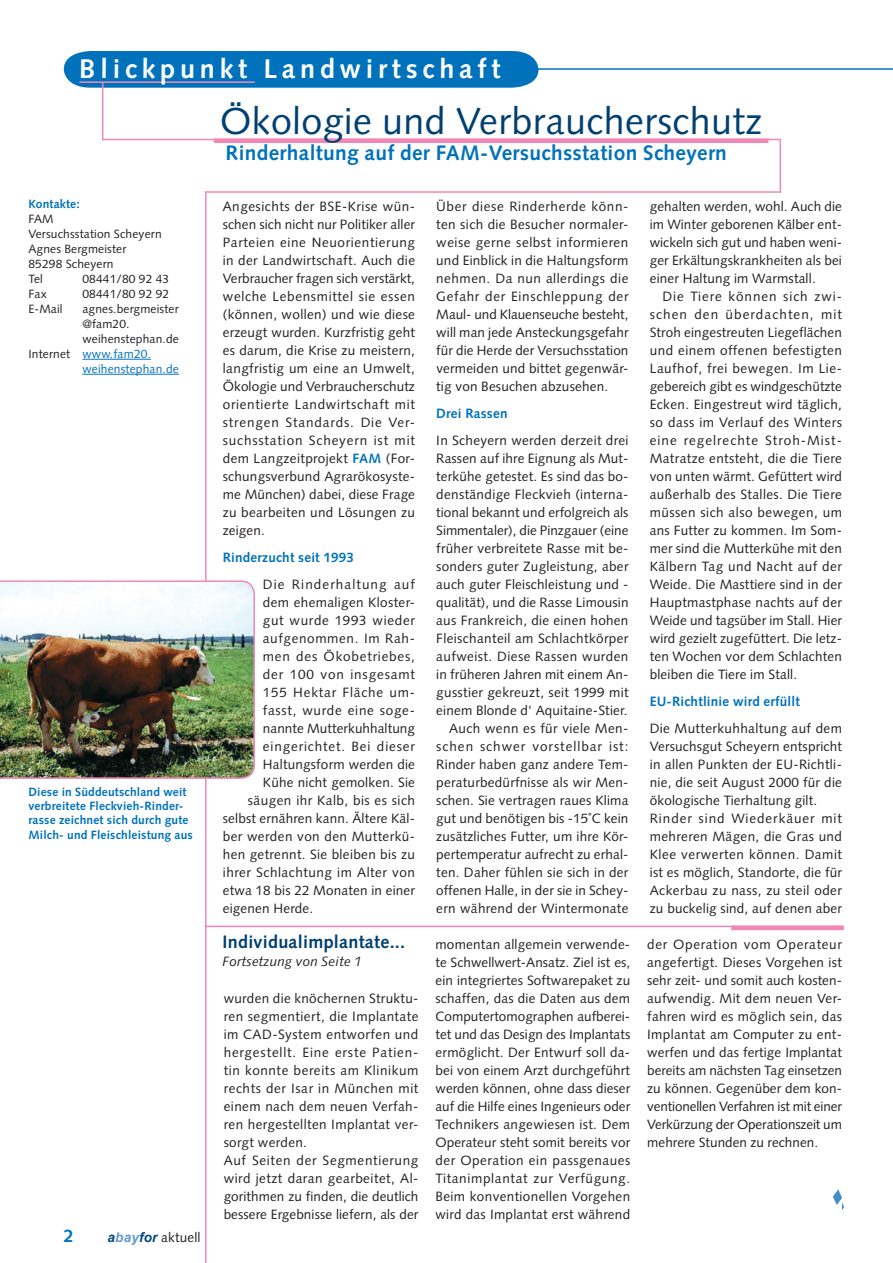
<style>
.page{position:relative;width:893px;height:1263px;background:#fff}
.page>*{position:absolute;margin:0;border:0;box-sizing:border-box;transform-origin:0 0}
.t1{font:37.5px "Syntax";letter-spacing:.015em;color:#004071}
.t2{font:700 27px "Syntax";letter-spacing:.18em;color:#fff}
.t3{font:700 21px "Syntax";letter-spacing:.015em;color:#0072bc}
.t4{font:700 18px "Syntax";letter-spacing:.015em;color:#004071}
.t5{font:13.5px/18px "Syntax";letter-spacing:.02em;color:#231f20;text-align:justify}
.t6{font:700 13.5px "Syntax";letter-spacing:.015em;color:#0072bc}
.t7{font:13.5px "Syntax";letter-spacing:.065em;color:#231f20}
.t8{font:13.5px "Syntax";letter-spacing:.06em;color:#231f20}
.t9{font:13.5px "Syntax";letter-spacing:.04em;color:#231f20}
.t10{font:13.5px "Syntax";letter-spacing:.055em;color:#231f20}
.t11{font:italic 13.5px "Syntax";letter-spacing:.015em;color:#231f20}
.t12{font:13.5px "Syntax";letter-spacing:.08em;color:#231f20}
.t13{font:13.5px "Syntax";letter-spacing:.05em;color:#231f20}
.t14{font:13.5px "Syntax";letter-spacing:.045em;color:#231f20}
.t15{font:12px/15px "Syntax";letter-spacing:.015em;color:#231f20}
.t16{font:700 12px/14.4px "Syntax";letter-spacing:.015em;color:#0072bc}
.t17{font:12px "Syntax";letter-spacing:.015em;color:#0072bc}
.s1{color:#231f20}
.s2{font-family:"Arial";font-weight:700;font-style:italic;color:#004a7f}
.s3{font-family:"Arial";font-weight:700;font-style:italic;color:#6599d1}
.s4{font-weight:700;color:#0072bc}
</style>
<div class="page">
<div style="left:64px;top:51px;width:474px;height:37px;background:#0072bc"></div>
<hr style="left:79px;top:81px;width:176px;height:2px;background:#f287b6">
<hr style="left:102px;top:82px;width:1px;height:58px;background:#f287b6">
<hr style="left:531px;top:68px;width:362px;height:2px;background:#0072bc">
<hr style="left:102px;top:139px;width:678px;height:1px;background:#f287b6">
<div style="left:214px;top:138px;width:554px;height:5px;background:#f287b6"></div>
<hr style="left:205px;top:191px;width:2px;height:1072px;background:#f287b6">
<hr style="left:779px;top:140px;width:2px;height:53px;background:#f287b6">
<hr style="left:205px;top:926px;width:638px;height:1px;background:#f287b6">
<hr style="left:206px;top:191px;width:575px;height:2px;background:#f287b6">
<img style="left:0;top:580px;width:255px;height:199px">
<hr style="left:731px;top:926px;width:113px;height:4px;background:#f287b6">
<svg style="left:833px;top:1189px;width:11px;height:21px"></svg>
<hr style="left:82px;top:359px;width:69px;height:1px;background:#0072bc">
<hr style="left:82px;top:374px;width:97px;height:1px;background:#0072bc">
<h2 class="t2" style="left:79px;top:53px;width:423px">Blickpunkt Landwirtschaft</h2>
<p class="t16" style="left:28px;top:197px;width:53px">Kontakte:</p>
<p class="t15" style="left:28px;top:211px;width:135px">FAM<br>Versuchsstation Scheyern<br>Agnes Bergmeister<br>85298 Scheyern<br>Tel</p>
<p class="t15" style="left:82px;top:271px;width:88px">08441/80 92 43</p>
<p class="t15" style="left:28px;top:286px;width:20px">Fax</p>
<p class="t15" style="left:82px;top:286px;width:88px">08441/80 92 92</p>
<p class="t15" style="left:28px;top:301px;width:36px">E-Mail</p>
<p class="t15" style="left:82px;top:301px;width:98px">agnes.bergmeister</p>
<p class="t15" style="left:82px;top:316px;width:49px">@fam20.</p>
<p class="t15" style="left:82px;top:331px;width:98px">weihenstephan.de</p>
<p class="t17" style="left:28px;top:347px;width:124px"><span class="s1">Internet</span> www.fam20.</p>
<p class="t17" style="left:82px;top:362px;width:98px">weihenstephan.de</p>
<p class="t16" style="left:28px;top:784px;width:166px">Diese in Süddeutschland weit verbreitete Fleckvieh-Rinder&shy;rasse zeichnet sich durch gute<br>Milch- und Fleischleistung aus</p>
<p class="t5" style="left:108px;top:1228px;width:95px"><span class="s2">a</span><span class="s3">bay</span><span class="s2">for</span> aktuell</p>
<h1 class="t1" style="left:220px;top:99px;width:544px">Ökologie und Verbraucherschutz</h1>
<h3 class="t3" style="left:226px;top:140px;width:503px">Rinderhaltung auf der FAM-Versuchsstation Scheyern</h3>
<p class="t5" style="left:223px;top:197px;width:194px">Angesichts der BSE-Krise wün&shy;schen sich nicht nur Politiker aller Parteien eine Neuorientierung in der Landwirtschaft. Auch die Verbraucher fragen sich verstärkt, welche Lebensmittel sie essen (können, wollen) und wie diese erzeugt wurden. Kurzfristig geht es darum, die Krise zu meistern, langfristig um eine an Umwelt, Ökologie und Verbraucherschutz orientierte Landwirtschaft mit strengen Standards. Die Ver&shy;suchsstation Scheyern ist mit dem Langzeitprojekt <span class="s4">FAM</span> (For&shy;schungsverbund Agrarökosyste&shy;me München) dabei, diese Frage zu bearbeiten und Lösungen zu zeigen.</p>
<p class="t6" style="left:223px;top:549px;width:133px">Rinderzucht seit 1 993</p>
<p class="t12" style="left:263px;top:576px;width:154px">Die Rinderhaltung auf</p>
<p class="t5" style="left:263px;top:593px;width:154px">dem ehemaligen Kloster-</p>
<p class="t13" style="left:263px;top:612px;width:154px">gut wurde 1993 wieder</p>
<p class="t14" style="left:263px;top:630px;width:154px">aufgenommen. Im Rah-</p>
<p class="t8" style="left:263px;top:648px;width:154px">men des Ökobetriebes,</p>
<p class="t7" style="left:263px;top:666px;width:154px">der 100 von insgesamt</p>
<p class="t8" style="left:263px;top:684px;width:154px">155 Hektar Fläche um-</p>
<p class="t10" style="left:263px;top:702px;width:154px">fasst, wurde eine soge-</p>
<p class="t5" style="left:263px;top:719px;width:154px">nannte Mutterkuhhaltung</p>
<p class="t7" style="left:263px;top:738px;width:154px">eingerichtet. Bei dieser</p>
<p class="t5" style="left:263px;top:755px;width:154px">Haltungsform werden die</p>
<p class="t5" style="left:263px;top:773px;width:154px">Kühe nicht gemolken. Sie</p>
<p class="t5" style="left:248px;top:791px;width:169px">säugen ihr Kalb, bis es sich</p>
<p class="t5" style="left:223px;top:809px;width:194px">selbst ernähren kann. Ältere Käl-</p>
<p class="t5" style="left:223px;top:827px;width:194px">ber werden von den Mutterkü-</p>
<p class="t5" style="left:223px;top:845px;width:194px">hen getrennt. Sie bleiben bis zu</p>
<p class="t9" style="left:223px;top:864px;width:194px">ihrer Schlachtung im Alter von</p>
<p class="t5" style="left:223px;top:881px;width:194px">etwa 18 bis 22 Monaten in einer</p>
<p class="t5" style="left:223px;top:899px;width:92px">eigenen Herde.</p>
<h3 class="t4" style="left:223px;top:932px;width:184px">Individualimplantate...</h3>
<p class="t11" style="left:223px;top:954px;width:141px">Fortsetzung von Seite 1</p>
<p class="t5" style="left:224px;top:989px;width:196px;text-align:left">wurden die knöchernen Struktu&shy;ren segmentiert, die Implantate im CAD-System entworfen und hergestellt. Eine erste Patien&shy;tin konnte bereits am Klinikum rechts der Isar in München mit einem nach dem neuen Verfah&shy;ren hergestellten Implantat ver&shy;sorgt werden.<br>Auf Seiten der Segmentierung wird jetzt daran gearbeitet, Al&shy;gorithmen zu finden, die deutlich bessere Ergebnisse liefern, als der</p>
<p class="t5" style="left:436px;top:197px;width:194px">Über diese Rinderherde könn&shy;ten sich die Besucher normaler&shy;weise gerne selbst informieren und Einblick in die Haltungsform nehmen. Da nun allerdings die Gefahr der Einschleppung der Maul- und Klauenseuche besteht, will man jede Ansteckungsgefahr für die Herde der Versuchsstation vermeiden und bittet gegenwär&shy;tig von Besuchen abzusehen.</p>
<p class="t6" style="left:436px;top:405px;width:73px">Drei Rassen</p>
<p class="t5" style="left:436px;top:431px;width:194px;text-align:right">In Scheyern werden derzeit drei<br>Rassen auf ihre Eignung als Mut&shy;terkühe getestet. Es sind das bo&shy;denständige Fleckvieh (interna&shy;tional bekannt und erfolgreich als<br>Simmentaler), die Pinzgauer (eine früher verbreitete Rasse mit be&shy;sonders guter Zugleistung, aber auch guter Fleischleistung und - qualität), und die Rasse Limousin aus Frankreich, die einen hohen<br>Fleischanteil am Schlachtkörper aufweist. Diese Rassen wurden in früheren Jahren mit einem An&shy;gusstier gekreuzt, seit 1999 mit einem Blonde d' Aquitaine-Stier.<br>Auch wenn es für viele Men&shy;schen schwer vorstellbar ist:<br>Rinder haben ganz andere Tem&shy;peraturbedürfnisse als wir Men&shy;schen. Sie vertragen raues Klima gut und benötigen bis -15˚C kein zusätzliches Futter, um ihre Kör&shy;pertemperatur aufrecht zu erhal&shy;ten. Daher fühlen sie sich in der offenen Halle, in der sie in Schey&shy;ern während der Wintermonate</p>
<p class="t5" style="left:650px;top:197px;width:194px">gehalten werden, wohl. Auch die im Winter geborenen Kälber ent&shy;wickeln sich gut und haben weni&shy;ger Erkältungskrankheiten als bei einer Haltung im Warmstall.</p>
<p class="t5" style="left:650px;top:287px;width:194px;text-indent:13px">Die Tiere können sich zwi&shy;schen den überdachten, mit Stroh eingestreuten Liegeflächen und einem offenen befestigten Laufhof, frei bewegen. Im Lie&shy;gebereich gibt es windgeschützte Ecken. Eingestreut wird täglich, so dass im Verlauf des Winters eine regelrechte Stroh-Mist-Matratze entsteht, die die Tiere von unten wärmt. Gefüttert wird außerhalb des Stalles. Die Tiere müssen sich also bewegen, um ans Futter zu kommen. Im Som&shy;mer sind die Mutterkühe mit den Kälbern Tag und Nacht auf der Weide. Die Masttiere sind in der Hauptmastphase nachts auf der Weide und tagsüber im Stall. Hier wird gezielt zugefüttert. Die letz&shy;ten Wochen vor dem Schlachten bleiben die Tiere im Stall.</p>
<p class="t6" style="left:650px;top:693px;width:152px">EU-Richtlinie wird erfüllt</p>
<p class="t5" style="left:650px;top:719px;width:194px;text-align:left">Die Mutterkuhhaltung auf dem<br>Versuchsgut Scheyern entspricht in allen Punkten der EU-Richtli&shy;nie, die seit August 2000 für die ökologische Tierhaltung gilt.<br>Rinder sind Wiederkäuer mit mehreren Mägen, die Gras und<br>Klee verwerten können. Damit ist es möglich, Standorte, die für<br>Ackerbau zu nass, zu steil oder zu buckelig sind, auf denen aber</p>
<p class="t5" style="left:435px;top:935px;width:196px">momentan allgemein verwende&shy;te Schwellwert-Ansatz. Ziel ist es, ein integriertes Softwarepaket zu schaffen, das die Daten aus dem Computertomographen aufberei&shy;tet und das Design des Implantats ermöglicht. Der Entwurf soll da&shy;bei von einem Arzt durchgeführt werden können, ohne dass dieser auf die Hilfe eines Ingenieurs oder Technikers angewiesen ist. Dem Operateur steht somit bereits vor der Operation ein passgenaues Titanimplantat zur Verfügung.<br>Beim konventionellen Vorgehen wird das Implantat erst während</p>
<p class="t5" style="left:647px;top:935px;width:196px">der Operation vom Operateur angefertigt. Dieses Vorgehen ist sehr zeit- und somit auch kosten&shy;aufwendig. Mit dem neuen Ver&shy;fahren wird es möglich sein, das Implantat am Computer zu ent&shy;werfen und das fertige Implantat bereits am nächsten Tag einsetzen zu können. Gegenüber dem kon&shy;ventionellen Verfahren ist mit einer Verkürzung der Operationszeit um mehrere Stunden zu rechnen.</p>
</div>
